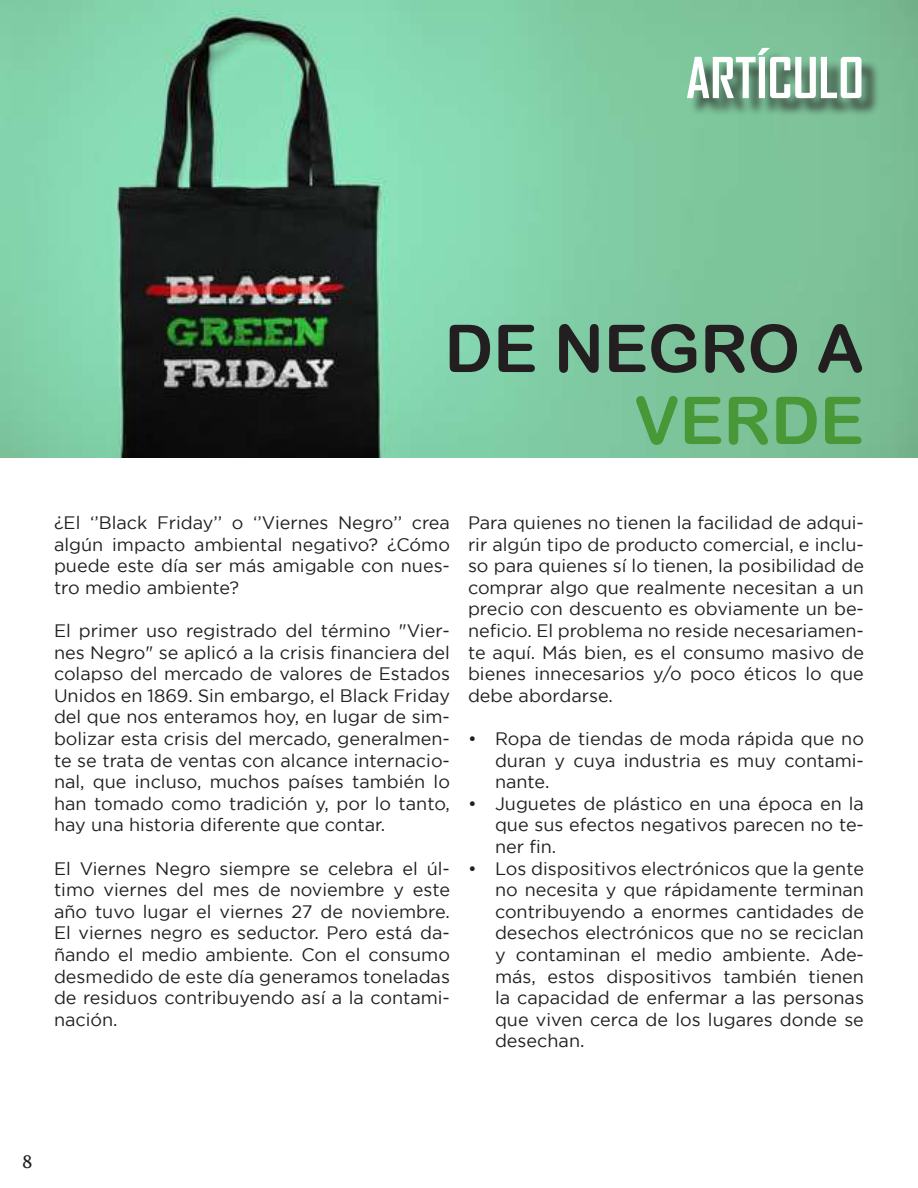
<style>
.page{position:relative;width:918px;height:1188px;background:#fff}
.page>*{position:absolute;margin:0;border:0;box-sizing:border-box;transform-origin:0 0}
.t1{font:66px "Arial Rounded MT Bold";color:#231f20}
.t2{font:66px "Arial Rounded MT Bold";color:#499837}
.t3{font:700 54px "Agency FB";color:#fff}
.t4{font:18px/21.6px "Gotham";color:#231f20;text-align:justify}
.t5{font:18px "Artifex CF";color:#231f20}
</style>
<div class="page">
<img style="left:0;top:0;width:918px;height:458px">
<div style="left:690px;top:51px;width:190px;height:66px;background:#231f20;opacity:.75"></div>
<h2 class="t3" style="left:686px;top:44px;width:180px">ARTÍCULO</h2>
<h1 class="t1" style="left:444px;top:310px;width:421px">DE NEGRO A</h1>
<h1 class="t2" style="left:634px;top:382px;width:231px">VERDE</h1>
<p class="t4" style="left:54px;top:511px;width:398px">¿El ‘’Black Friday’’ o ‘’Viernes Negro’’ crea algún impacto ambiental negativo? ¿Cómo puede este día ser más amigable con nues&shy;tro medio ambiente?</p>
<p class="t4" style="left:54px;top:619px;width:398px">El primer uso registrado del término "Vier&shy;nes Negro" se aplicó a la crisis financiera del colapso del mercado de valores de Estados Unidos en 1869. Sin embargo, el Black Friday del que nos enteramos hoy, en lugar de sim&shy;bolizar esta crisis del mercado, generalmen&shy;te se trata de ventas con alcance internacio&shy;nal, que incluso, muchos países también lo han tomado como tradición y, por lo tanto, hay una historia diferente que contar.</p>
<p class="t4" style="left:54px;top:857px;width:398px">El Viernes Negro siempre se celebra el úl&shy;timo viernes del mes de noviembre y este año tuvo lugar el viernes 27 de noviembre.<br>El viernes negro es seductor. Pero está da&shy;ñando el medio ambiente. Con el consumo desmedido de este día generamos toneladas de residuos contribuyendo así a la contami&shy;nación.</p>
<p class="t4" style="left:468px;top:511px;width:398px">Para quienes no tienen la facilidad de adqui&shy;rir algún tipo de producto comercial, e inclu&shy;so para quienes sí lo tienen, la posibilidad de comprar algo que realmente necesitan a un precio con descuento es obviamente un be&shy;neficio. El problema no reside necesariamen&shy;te aquí. Más bien, es el consumo masivo de bienes innecesarios y/o poco éticos lo que debe abordarse.</p>
<p class="t4" style="left:495px;top:727px;width:371px;text-indent:-27px">• Ropa de tiendas de moda rápida que no duran y cuya industria es muy contami&shy;nante.</p>
<p class="t4" style="left:495px;top:792px;width:370px;text-indent:-27px">• Juguetes de plástico en una época en la que sus efectos negativos parecen no te&shy;ner fin.</p>
<p class="t4" style="left:495px;top:857px;width:371px;text-indent:-27px">• Los dispositivos electrónicos que la gente no necesita y que rápidamente terminan contribuyendo a enormes cantidades de desechos electrónicos que no se reciclan y contaminan el medio ambiente. Ade&shy;más, estos dispositivos también tienen la capacidad de enfermar a las personas que viven cerca de los lugares donde se desechan.</p>
<p class="t5" style="left:22px;top:1151px;width:12px">8</p>
</div>
